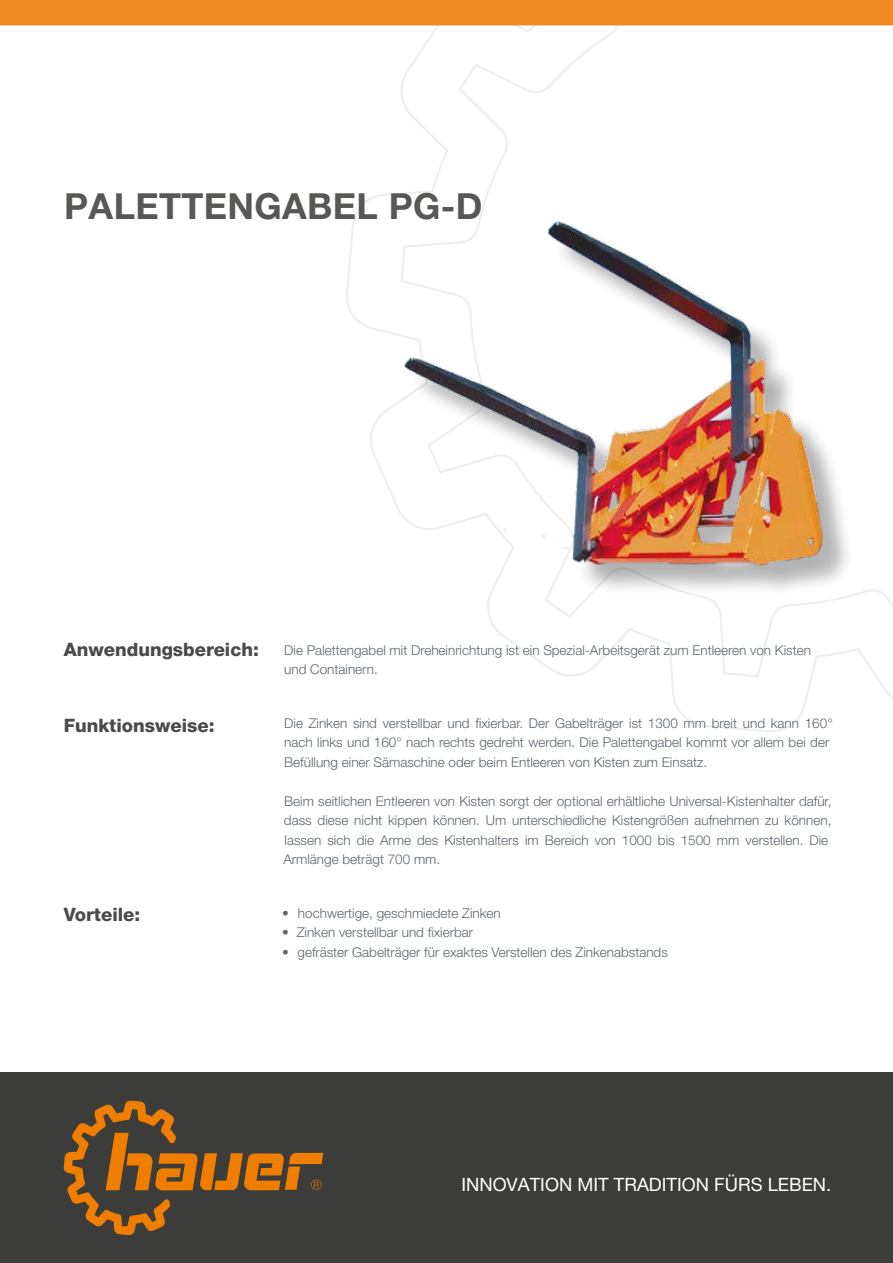
<style>
.page{position:relative;width:893px;height:1263px;background:#fff}
.page>*{position:absolute;margin:0;border:0;box-sizing:border-box;transform-origin:0 0}
.t1{font:700 36px "Helvetica Neue LT Pro";letter-spacing:.01em;color:#575756}
.t2{font:800 18.45px "Helvetica Neue LT Pro";color:#4a4a49}
.t3{font:18.45px "Helvetica Neue LT Pro";color:#fff}
.t4{font:300 13.5px/19.5px "Helvetica Neue LT Pro";color:#5d656c}
</style>
<div class="page">
<svg style="left:346px;top:26px;width:547px;height:706px"></svg>
<div style="left:0;top:1073px;width:893px;height:190px;background:#3c3c3b"></div>
<div style="left:0;top:0;width:893px;height:26px;background:#f28a25"></div>
<svg style="left:64px;top:1100px;width:259px;height:135px"></svg>
<div style="left:410px;top:227px;width:445px;height:370px;background:#fff"></div>
<img style="left:400px;top:193px;width:449px;height:401px">
<h1 class="t1" style="left:64px;top:184px;width:420px">PALETTENGABEL PG-D</h1>
<h2 class="t2" style="left:64px;top:638px;width:197px">Anwendungsbereich:</h2>
<p class="t4" style="left:284px;top:640px;width:528px">Die Palettengabel mit Dreheinrichtung ist ein Spezial-Arbeitsgerät zum Entleeren von Kisten und Containern.</p>
<h2 class="t2" style="left:64px;top:715px;width:152px">Funktionsweise:</h2>
<p class="t4" style="left:284px;top:713px;width:550px">Die Zinken sind verstellbar und fixierbar. Der Gabelträger ist 1300 mm breit und kann 160° nach links und 160° nach rechts gedreht werden. Die Palettengabel kommt vor allem bei der<br>Befüllung einer Sämaschine oder beim Entleeren von Kisten zum Einsatz.</p>
<p class="t4" style="left:283px;top:791px;width:549px">Beim seitlichen Entleeren von Kisten sorgt der optional erhältliche Universal-Kistenhalter dafür, dass diese nicht kippen können. Um unterschiedliche Kistengrößen aufnehmen zu können, lassen sich die Arme des Kistenhalters im Bereich von 1000 bis 1500 mm verstellen. Die Armlänge beträgt 700 mm.</p>
<h2 class="t2" style="left:64px;top:904px;width:78px">Vorteile:</h2>
<p class="t4" style="left:282px;top:903px;width:220px">• hochwertige, geschmiedete Zinken</p>
<p class="t4" style="left:282px;top:922px;width:192px">• Zinken verstellbar und fixierbar</p>
<p class="t4" style="left:282px;top:942px;width:387px">• gefräster Gabelträger für exaktes Verstellen des Zinkenabstands</p>
<h2 class="t3" style="left:461px;top:1173px;width:371px">INNOVATION MIT TRADITION FÜRS LEBEN.</h2>
</div>
